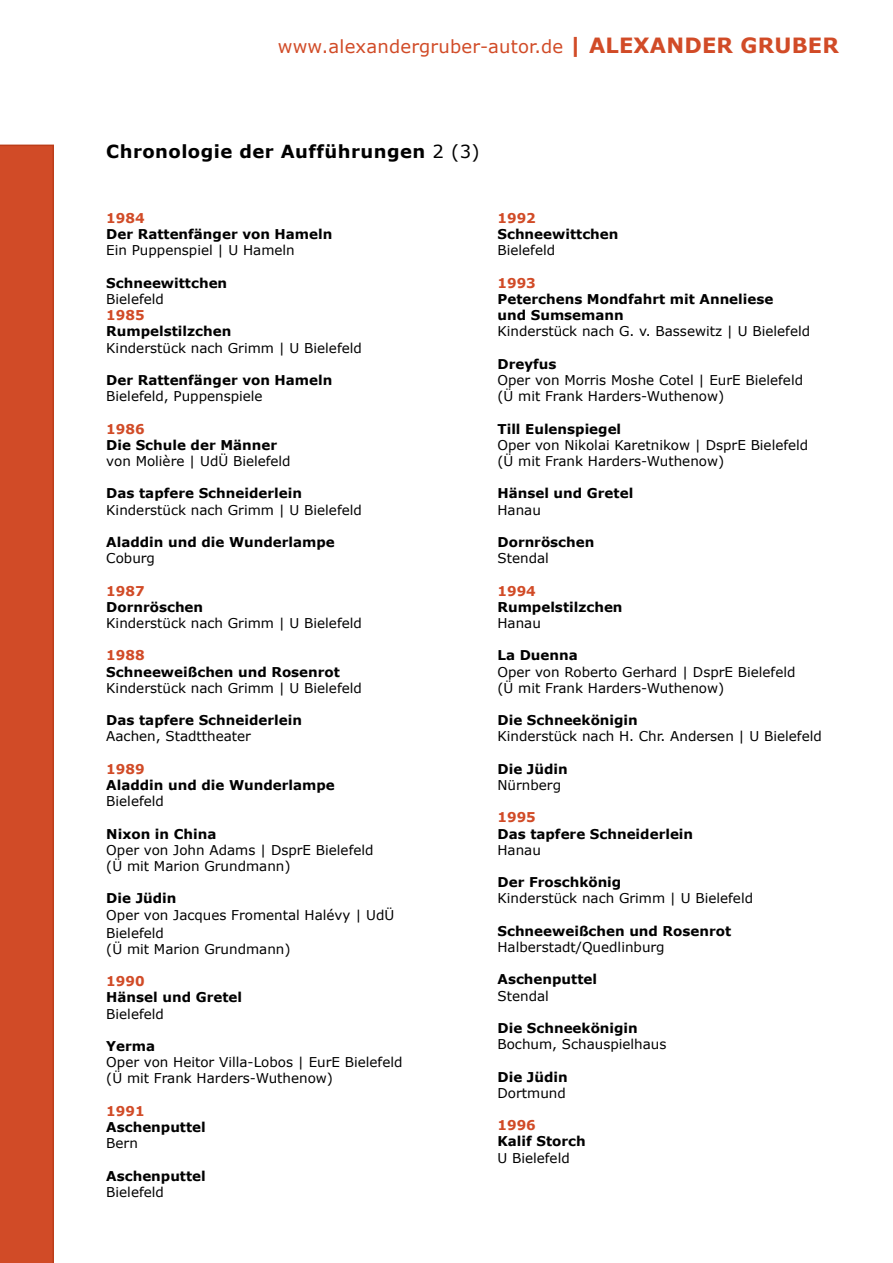
<style>
.page{position:relative;width:893px;height:1263px;background:#fff}
.page>*{position:absolute;margin:0;border:0;box-sizing:border-box;transform-origin:0 0}
.t1{font:18px "Verdana";letter-spacing:.01em;color:#d14b27}
.t2{font:700 18px "Verdana";letter-spacing:.025em;color:#000}
.t3{font:13.5px/16.2px "Verdana";color:#000}
.t4{font:700 13.5px/16.2px "Verdana";color:#000}
.t5{font:700 13.5px "Verdana";color:#d14b27}
.s1{font-weight:700;font-size:21px}
.s2{font-weight:400}
</style>
<div class="page">
<div style="left:0;top:145px;width:54px;height:1118px;background:#d14b27"></div>
<h1 class="t1" style="left:278px;top:35px;width:563px">www.alexandergruber-autor.de <span class="s1">| ALEXANDER GRUBER</span></h1>
<h1 class="t2" style="left:106px;top:140px;width:375px">Chronologie der Aufführungen <span class="s2">2 (3)</span></h1>
<p class="t5" style="left:106px;top:209px;width:40px">1984</p>
<p class="t4" style="left:106px;top:226px;width:228px">Der Rattenfänger von Hameln</p>
<p class="t3" style="left:106px;top:243px;width:190px">Ein Puppenspiel | U Hameln</p>
<p class="t4" style="left:106px;top:275px;width:122px">Schneewittchen</p>
<p class="t3" style="left:106px;top:291px;width:59px">Bielefeld</p>
<p class="t5" style="left:106px;top:306px;width:40px">1985</p>
<p class="t4" style="left:106px;top:323px;width:127px">Rumpelstilzchen</p>
<p class="t3" style="left:106px;top:340px;width:257px">Kinderstück nach Grimm | U Bielefeld</p>
<p class="t4" style="left:106px;top:372px;width:228px">Der Rattenfänger von Hameln</p>
<p class="t3" style="left:106px;top:388px;width:158px">Bielefeld, Puppenspiele</p>
<p class="t5" style="left:106px;top:420px;width:40px">1986</p>
<p class="t4" style="left:106px;top:437px;width:172px">Die Schule der Männer</p>
<p class="t3" style="left:106px;top:453px;width:186px">von Molière | UdÜ Bielefeld</p>
<p class="t4" style="left:106px;top:485px;width:197px">Das tapfere Schneiderlein</p>
<p class="t3" style="left:106px;top:502px;width:257px">Kinderstück nach Grimm | U Bielefeld</p>
<p class="t4" style="left:106px;top:534px;width:230px">Aladdin und die Wunderlampe</p>
<p class="t3" style="left:106px;top:550px;width:50px">Coburg</p>
<p class="t5" style="left:106px;top:582px;width:40px">1987</p>
<p class="t4" style="left:106px;top:599px;width:98px">Dornröschen</p>
<p class="t3" style="left:106px;top:615px;width:257px">Kinderstück nach Grimm | U Bielefeld</p>
<p class="t5" style="left:106px;top:647px;width:40px">1988</p>
<p class="t4" style="left:106px;top:664px;width:235px">Schneeweißchen und Rosenrot</p>
<p class="t3" style="left:106px;top:680px;width:257px">Kinderstück nach Grimm | U Bielefeld</p>
<p class="t4" style="left:106px;top:712px;width:197px">Das tapfere Schneiderlein</p>
<p class="t3" style="left:106px;top:729px;width:146px">Aachen, Stadttheater</p>
<p class="t5" style="left:106px;top:760px;width:40px">1989</p>
<p class="t4" style="left:106px;top:777px;width:230px">Aladdin und die Wunderlampe</p>
<p class="t3" style="left:106px;top:793px;width:59px">Bielefeld</p>
<p class="t4" style="left:106px;top:826px;width:112px">Nixon in China</p>
<p class="t3" style="left:106px;top:842px;width:269px">Oper von John Adams | DsprE Bielefeld (Ü mit Marion Grundmann)</p>
<p class="t4" style="left:106px;top:890px;width:72px">Die Jüdin</p>
<p class="t3" style="left:106px;top:906px;width:290px;line-height:18px">Oper von Jacques Fromental Halévy | UdÜ<br>Bielefeld</p>
<p class="t3" style="left:106px;top:941px;width:186px">(Ü mit Marion Grundmann)</p>
<p class="t5" style="left:106px;top:972px;width:40px">1990</p>
<p class="t4" style="left:106px;top:989px;width:137px">Hänsel und Gretel</p>
<p class="t3" style="left:106px;top:1006px;width:59px">Bielefeld</p>
<p class="t4" style="left:106px;top:1038px;width:50px">Yerma</p>
<p class="t3" style="left:106px;top:1054px;width:298px">Oper von Heitor Villa-Lobos | EurE Bielefeld (Ü mit Frank Harders-Wuthenow)</p>
<p class="t5" style="left:106px;top:1102px;width:40px">1991</p>
<p class="t4" style="left:106px;top:1119px;width:101px">Aschenputtel</p>
<p class="t3" style="left:106px;top:1135px;width:33px">Bern</p>
<p class="t4" style="left:106px;top:1168px;width:101px">Aschenputtel</p>
<p class="t3" style="left:106px;top:1184px;width:59px">Bielefeld</p>
<p class="t5" style="left:497px;top:209px;width:40px">1992</p>
<p class="t4" style="left:497px;top:226px;width:122px">Schneewittchen</p>
<p class="t3" style="left:497px;top:243px;width:59px">Bielefeld</p>
<p class="t5" style="left:497px;top:274px;width:40px">1993</p>
<p class="t4" style="left:497px;top:291px;width:277px">Peterchens Mondfahrt mit Anneliese und Sumsemann</p>
<p class="t3" style="left:497px;top:324px;width:314px">Kinderstück nach G. v. Bassewitz | U Bielefeld</p>
<p class="t4" style="left:497px;top:356px;width:60px">Dreyfus</p>
<p class="t3" style="left:497px;top:372px;width:307px">Oper von Morris Moshe Cotel | EurE Bielefeld (Ü mit Frank Harders-Wuthenow)</p>
<p class="t4" style="left:497px;top:421px;width:125px">Till Eulenspiegel</p>
<p class="t3" style="left:497px;top:437px;width:312px">Oper von Nikolai Karetnikow | DsprE Bielefeld (Ü mit Frank Harders-Wuthenow)</p>
<p class="t4" style="left:497px;top:485px;width:137px">Hänsel und Gretel</p>
<p class="t3" style="left:497px;top:502px;width:45px">Hanau</p>
<p class="t4" style="left:497px;top:534px;width:98px">Dornröschen</p>
<p class="t3" style="left:497px;top:550px;width:53px">Stendal</p>
<p class="t5" style="left:497px;top:582px;width:40px">1994</p>
<p class="t4" style="left:497px;top:599px;width:127px">Rumpelstilzchen</p>
<p class="t3" style="left:497px;top:615px;width:45px">Hanau</p>
<p class="t4" style="left:497px;top:647px;width:82px">La Duenna</p>
<p class="t3" style="left:497px;top:664px;width:299px">Oper von Roberto Gerhard | DsprE Bielefeld (Ü mit Frank Harders-Wuthenow)</p>
<p class="t4" style="left:497px;top:712px;width:142px">Die Schneekönigin</p>
<p class="t3" style="left:497px;top:729px;width:326px">Kinderstück nach H. Chr. Andersen | U Bielefeld</p>
<p class="t4" style="left:497px;top:761px;width:72px">Die Jüdin</p>
<p class="t3" style="left:497px;top:777px;width:65px">Nürnberg</p>
<p class="t5" style="left:497px;top:809px;width:40px">1995</p>
<p class="t4" style="left:497px;top:826px;width:197px">Das tapfere Schneiderlein</p>
<p class="t3" style="left:497px;top:842px;width:45px">Hanau</p>
<p class="t4" style="left:497px;top:874px;width:125px">Der Froschkönig</p>
<p class="t3" style="left:497px;top:891px;width:257px">Kinderstück nach Grimm | U Bielefeld</p>
<p class="t4" style="left:497px;top:923px;width:235px">Schneeweißchen und Rosenrot</p>
<p class="t3" style="left:497px;top:939px;width:169px">Halberstadt/Quedlinburg</p>
<p class="t4" style="left:497px;top:971px;width:101px">Aschenputtel</p>
<p class="t3" style="left:497px;top:988px;width:53px">Stendal</p>
<p class="t4" style="left:497px;top:1020px;width:142px">Die Schneekönigin</p>
<p class="t3" style="left:497px;top:1036px;width:170px">Bochum, Schauspielhaus</p>
<p class="t4" style="left:497px;top:1069px;width:72px">Die Jüdin</p>
<p class="t3" style="left:497px;top:1085px;width:70px">Dortmund</p>
<p class="t5" style="left:497px;top:1116px;width:40px">1996</p>
<p class="t4" style="left:497px;top:1133px;width:90px">Kalif Storch</p>
<p class="t3" style="left:497px;top:1150px;width:74px">U Bielefeld</p>
</div>
